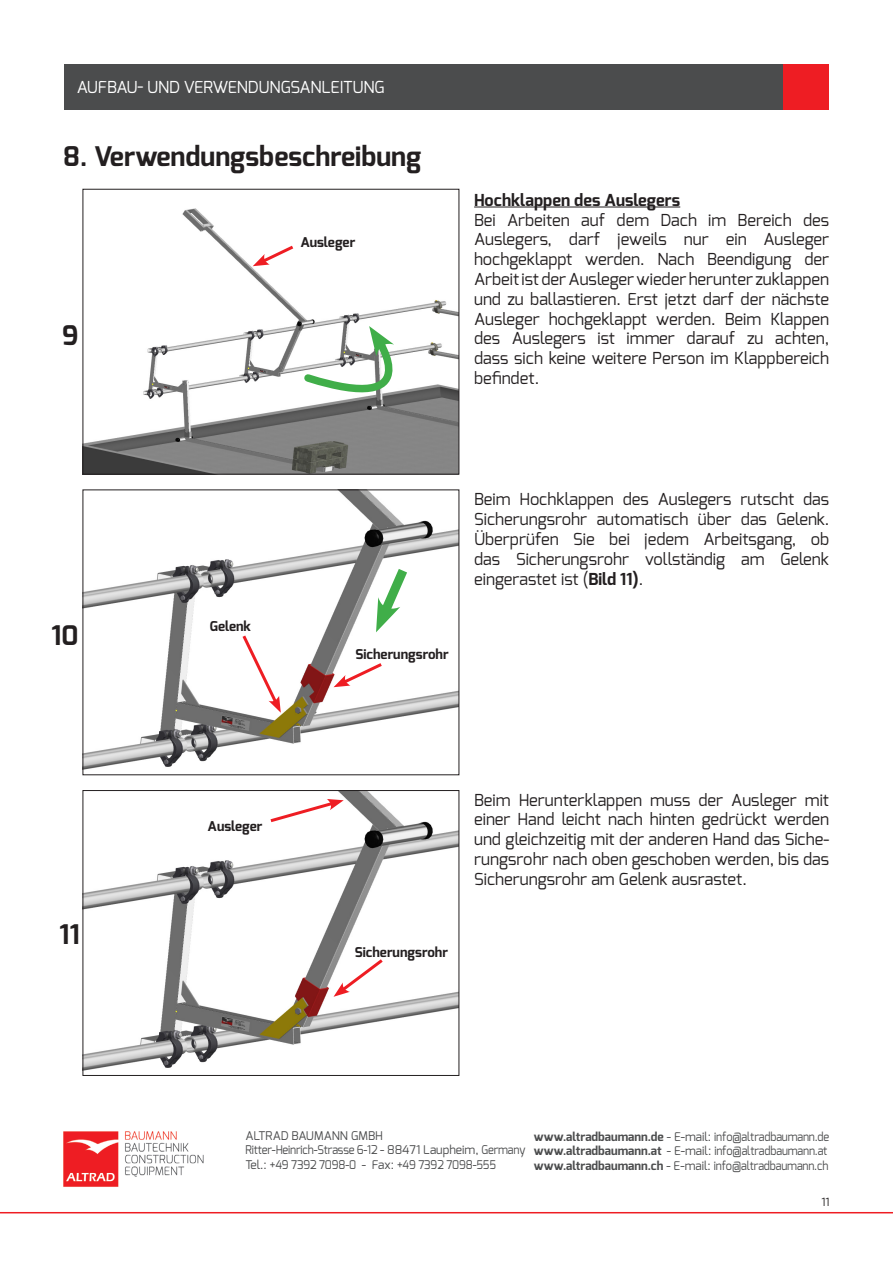
<style>
.page{position:relative;width:893px;height:1263px;background:#fff}
.page>*{position:absolute;margin:0;border:0;box-sizing:border-box;transform-origin:0 0}
.t1{font:700 27px "Exo";color:#231f20}
.t2{font:16.5px/19.8px "Exo";color:#231f20;text-align:justify}
.t3{font:16.5px "Exo";letter-spacing:-.01em;color:#fff}
.t4{font:700 16.5px "Exo";color:#231f20}
.t5{font:700 13.5px "Exo";color:#231f20}
.t6{font:12px/14.4px "Exo";letter-spacing:-.015em;color:#4b4c4d}
.t7{font:11.25px "Exo";color:#231f20}
.s1{font-weight:700}
</style>
<div class="page">
<hr style="left:0;top:1212px;width:893px;height:1px;background:#ee1d23">
<img style="left:63px;top:1131px;width:140px;height:56px">
<div style="left:64px;top:64px;width:718px;height:45px;background:#4b4c4d"></div>
<div style="left:784px;top:64px;width:45px;height:45px;background:#ee1d23"></div>
<hr style="left:474px;top:207px;width:206px;height:1px;background:#231f20">
<img style="left:85px;top:208px;width:372px;height:264px">
<div style="left:83px;top:189px;width:376px;height:285px;border:1px solid #231f20"></div>
<img style="left:85px;top:492px;width:372px;height:278px">
<img style="left:85px;top:792px;width:372px;height:279px">
<div style="left:83px;top:790px;width:376px;height:286px;border:1px solid #231f20"></div>
<svg style="left:253px;top:243px;width:44px;height:23px"></svg>
<svg style="left:240px;top:632px;width:41px;height:81px"></svg>
<svg style="left:333px;top:660px;width:52px;height:27px"></svg>
<svg style="left:267px;top:799px;width:77px;height:25px"></svg>
<svg style="left:333px;top:956px;width:53px;height:41px"></svg>
<svg style="left:372px;top:559px;width:43px;height:73px"></svg>
<svg style="left:299px;top:326px;width:129px;height:90px"></svg>
<p class="t3" style="left:77px;top:76px;width:309px">AUFBAU- UND VERWENDUNGSANLEITUNG</p>
<h1 class="t1" style="left:63px;top:139px;width:359px">8. Verwendungsbeschreibung</h1>
<h1 class="t1" style="left:62px;top:318px;width:18px">9</h1>
<p class="t5" style="left:300px;top:233px;width:56px">Ausleger</p>
<p class="t4" style="left:474px;top:189px;width:208px">Hochklappen des Auslegers</p>
<p class="t2" style="left:474px;top:210px;width:357px">Bei Arbeiten auf dem Dach im Bereich des Auslegers, darf jeweils nur ein Ausleger hochgeklappt werden. Nach Beendigung der Arbeit ist der Ausleger wieder herunter zuklappen und zu ballastieren. Erst jetzt darf der nächste Ausleger hochgeklappt werden. Beim Klappen des Auslegers ist immer darauf zu achten, dass sich keine weitere Person im Klappbereich befindet.</p>
<h1 class="t1" style="left:51px;top:617px;width:29px">10</h1>
<p class="t5" style="left:210px;top:618px;width:43px">Gelenk</p>
<p class="t5" style="left:355px;top:645px;width:95px">Sicherungsrohr</p>
<p class="t2" style="left:474px;top:489px;width:357px">Beim Hochklappen des Auslegers rutscht das Sicherungsrohr automatisch über das Gelenk.<br>Überprüfen Sie bei jedem Arbeitsgang, ob das Sicherungsrohr vollständig am Gelenk eingerastet ist (<span class="s1">Bild 11)</span>.</p>
<h1 class="t1" style="left:60px;top:917px;width:22px">11</h1>
<p class="t5" style="left:208px;top:817px;width:56px">Ausleger</p>
<p class="t5" style="left:355px;top:943px;width:95px">Sicherungsrohr</p>
<p class="t2" style="left:474px;top:790px;width:357px">Beim Herunterklappen muss der Ausleger mit einer Hand leicht nach hinten gedrückt werden und gleichzeitig mit der anderen Hand das Siche&shy;rungsrohr nach oben geschoben werden, bis das Sicherungsrohr am Gelenk ausrastet.</p>
<p class="t6" style="left:245px;top:1128px;width:282px">ALTRAD BAUMANN GMBH<br>Ritter-Heinrich-Strasse 6-12 - 88471 Laupheim, Germany<br>Tel.: +49 7392 7098-0 - Fax: +49 7392 7098-555</p>
<p class="t6" style="left:534px;top:1129px;width:297px"><span class="s1">www.altradbaumann.de</span> - E-mail: info@altradbaumann.de <span class="s1">www.altradbaumann.at</span> - E-mail: info@altradbaumann.at <span class="s1">www.altradbaumann.ch</span> - E-mail: info@altradbaumann.ch</p>
<p class="t7" style="left:821px;top:1195px;width:10px">11</p>
</div>
